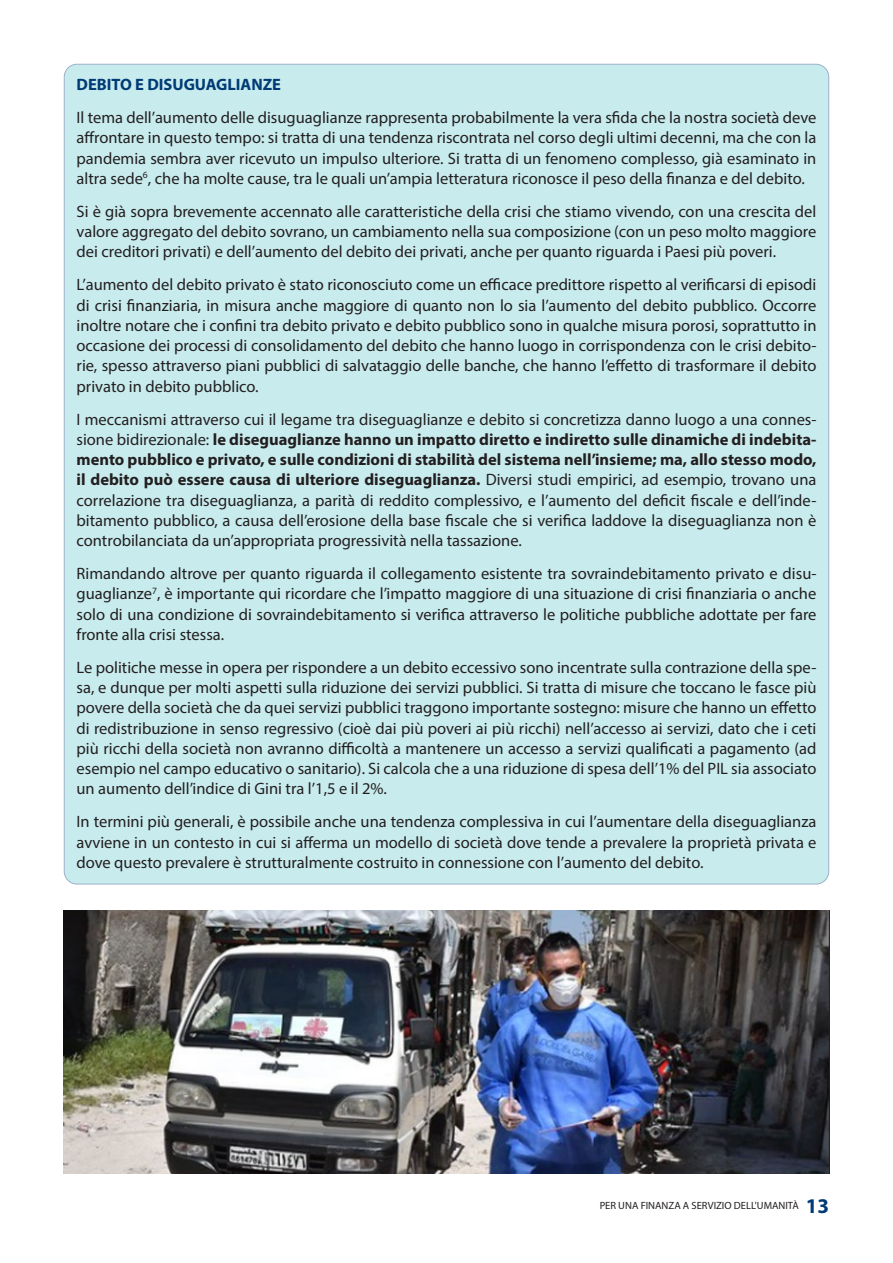
<style>
.page{position:relative;width:893px;height:1263px;background:#fff}
.page>*{position:absolute;margin:0;border:0;box-sizing:border-box;transform-origin:0 0}
.t1{font:16.5px/20.2px "Myriad Pro";color:#231f20;text-align:justify}
.t2{font:700 16.5px "Myriad Pro";color:#003b75}
.t3{font:10.5px "Myriad Pro";color:#231f20}
.s1{font-weight:700}
.s2{font-weight:700;font-size:21px;color:#003b75}
</style>
<div class="page">
<img style="left:64px;top:911px;width:765px;height:263px">
<div style="left:64px;top:64px;width:765px;height:820px;background:#c8ebee;border-radius:13px"></div>
<p class="t2" style="left:77px;top:74px;width:206px">DEBITO E DISUGUAGLIANZE</p>
<p class="t1" style="left:77px;top:107px;width:741px">Il tema dell’aumento delle disuguaglianze rappresenta probabilmente la vera sfida che la nostra società deve affrontare in questo tempo: si tratta di una tendenza riscontrata nel corso degli ultimi decenni, ma che con la pandemia sembra aver ricevuto un impulso ulteriore. Si tratta di un fenomeno complesso, già esaminato in altra sede<sup>6</sup>, che ha molte cause, tra le quali un’ampia letteratura riconosce il peso della finanza e del debito.</p>
<p class="t1" style="left:77px;top:201px;width:741px">Si è già sopra brevemente accennato alle caratteristiche della crisi che stiamo vivendo, con una crescita del valore aggregato del debito sovrano, un cambiamento nella sua composizione (con un peso molto maggiore dei creditori privati) e dell’aumento del debito dei privati, anche per quanto riguarda i Paesi più poveri.</p>
<p class="t1" style="left:77px;top:274px;width:741px">L’aumento del debito privato è stato riconosciuto come un efficace predittore rispetto al verificarsi di episodi di crisi finanziaria, in misura anche maggiore di quanto non lo sia l’aumento del debito pubblico. Occorre inoltre notare che i confini tra debito privato e debito pubblico sono in qualche misura porosi, soprattutto in occasione dei processi di consolidamento del debito che hanno luogo in corrispondenza con le crisi debito&shy;rie, spesso attraverso piani pubblici di salvataggio delle banche, che hanno l’effetto di trasformare il debito privato in debito pubblico.</p>
<p class="t1" style="left:77px;top:409px;width:741px">I meccanismi attraverso cui il legame tra diseguaglianze e debito si concretizza danno luogo a una connes&shy;sione bidirezionale: <span class="s1">le diseguaglianze hanno un impatto diretto e indiretto sulle dinamiche di indebita&shy;mento pubblico e privato, e sulle condizioni di stabilità del sistema nell’insieme; ma, allo stesso modo, il debito può essere causa di ulteriore diseguaglianza.</span> Diversi studi empirici, ad esempio, trovano una correlazione tra diseguaglianza, a parità di reddito complessivo, e l’aumento del deficit fiscale e dell’inde&shy;bitamento pubblico, a causa dell’erosione della base fiscale che si verifica laddove la diseguaglianza non è controbilanciata da un’appropriata progressività nella tassazione.</p>
<p class="t1" style="left:77px;top:563px;width:741px">Rimandando altrove per quanto riguarda il collegamento esistente tra sovraindebitamento privato e disu&shy;guaglianze<sup>7</sup>, è importante qui ricordare che l’impatto maggiore di una situazione di crisi finanziaria o anche solo di una condizione di sovraindebitamento si verifica attraverso le politiche pubbliche adottate per fare fronte alla crisi stessa.</p>
<p class="t1" style="left:77px;top:657px;width:741px">Le politiche messe in opera per rispondere a un debito eccessivo sono incentrate sulla contrazione della spe&shy;sa, e dunque per molti aspetti sulla riduzione dei servizi pubblici. Si tratta di misure che toccano le fasce più povere della società che da quei servizi pubblici traggono importante sostegno: misure che hanno un effetto di redistribuzione in senso regressivo (cioè dai più poveri ai più ricchi) nell’accesso ai servizi, dato che i ceti più ricchi della società non avranno difficoltà a mantenere un accesso a servizi qualificati a pagamento (ad esempio nel campo educativo o sanitario). Si calcola che a una riduzione di spesa dell’1% del PIL sia associato un aumento dell’indice di Gini tra l’1,5 e il 2%.</p>
<p class="t1" style="left:77px;top:811px;width:741px">In termini più generali, è possibile anche una tendenza complessiva in cui l’aumentare della diseguaglianza avviene in un contesto in cui si afferma un modello di società dove tende a prevalere la proprietà privata e dove questo prevalere è strutturalmente costruito in connessione con l’aumento del debito.</p>
<p class="t3" style="left:600px;top:1199px;width:231px">PER UNA FINANZA A SERVIZIO DELL'UMANITÀ <span class="s2">13</span></p>
</div>
